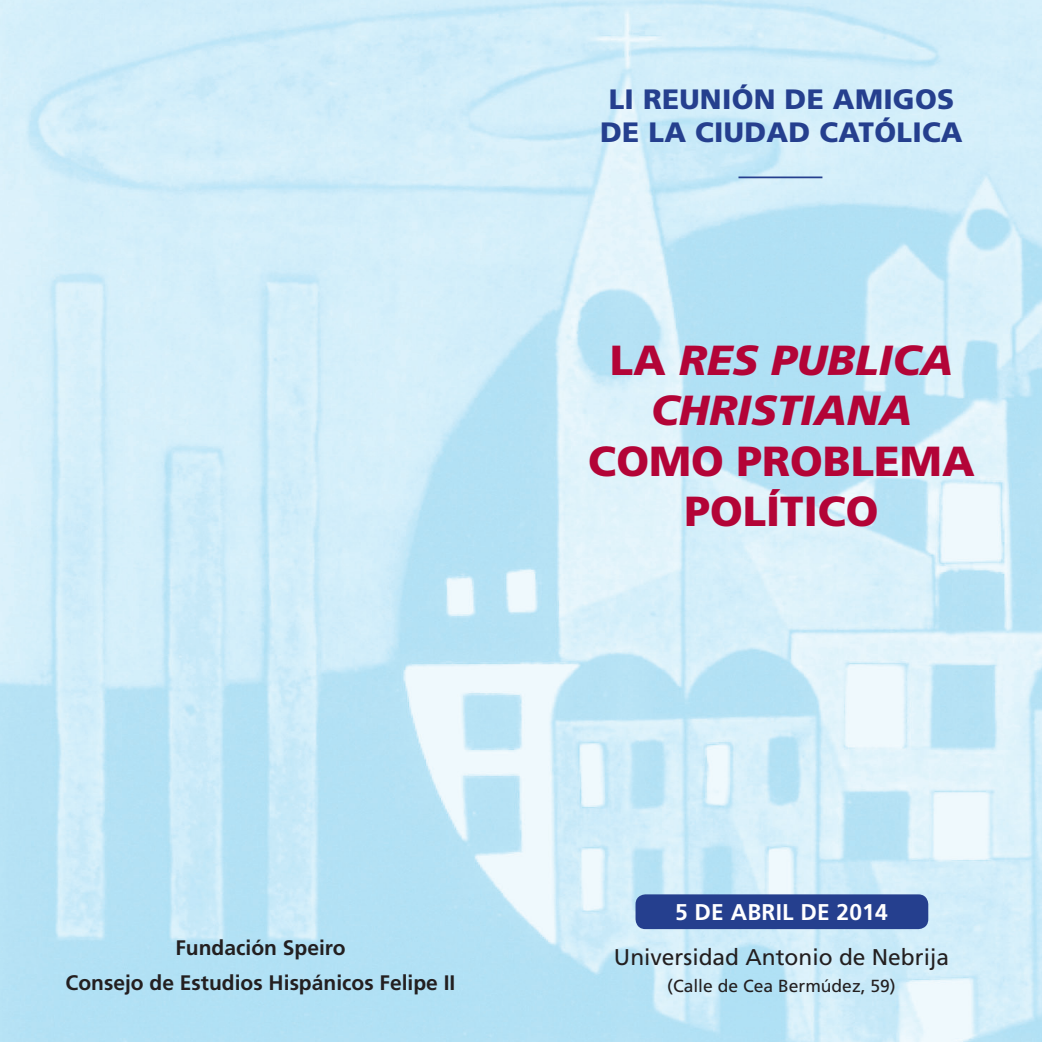
<style>
.page{position:relative;width:1042px;height:1042px;background:#fff}
.page>*{position:absolute;margin:0;border:0;box-sizing:border-box;transform-origin:0 0}
.t1{font:italic 900 42px/50.4px "Frutiger";color:#b30437;text-align:center}
.t2{font:900 42px/50.4px "Frutiger";color:#b30437;text-align:center}
.Título_1{font:900 28px "Frutiger";letter-spacing:.01em;color:#253f8e}
.t3{font:22.75px "Frutiger";color:#231f20}
.t4{font:700 22.75px "Frutiger";letter-spacing:.01em;color:#fff}
.t5{font:700 21px "Frutiger";color:#231f20}
.t6{font:17.5px "Frutiger";color:#231f20}
.s1{font-style:normal}
</style>
<div class="page">
<img style="left:0;top:0;width:1042px;height:1042px">
<div style="left:635px;top:894px;width:293px;height:35px;background:#253f8e;border-radius:10px"></div>
<hr style="left:738px;top:176px;width:84px;height:2px;background:#253f8e">
<p class="Título_1" style="left:609px;top:82px;width:347px">LI REUNIÓN DE AMIGOS</p>
<p class="Título_1" style="left:600px;top:115px;width:364px">DE LA CIUDAD CATÓLICA</p>
<p class="t1" style="left:610px;top:335px;width:345px"><span class="s1">LA</span> RES PUBLICA<br>CHRISTIANA</p>
<p class="t2" style="left:588px;top:435px;width:388px">COMO PROBLEMA<br>POLÍTICO</p>
<p class="t5" style="left:175px;top:936px;width:171px">Fundación Speiro</p>
<p class="t5" style="left:66px;top:971px;width:391px">Consejo de Estudios Hispánicos Felipe II</p>
<p class="t4" style="left:675px;top:898px;width:214px">5 DE ABRIL DE 2014</p>
<p class="t3" style="left:614px;top:944px;width:336px">Universidad Antonio de Nebrija</p>
<p class="t6" style="left:667px;top:975px;width:230px">(Calle de Cea Bermúdez, 59)</p>
</div>
